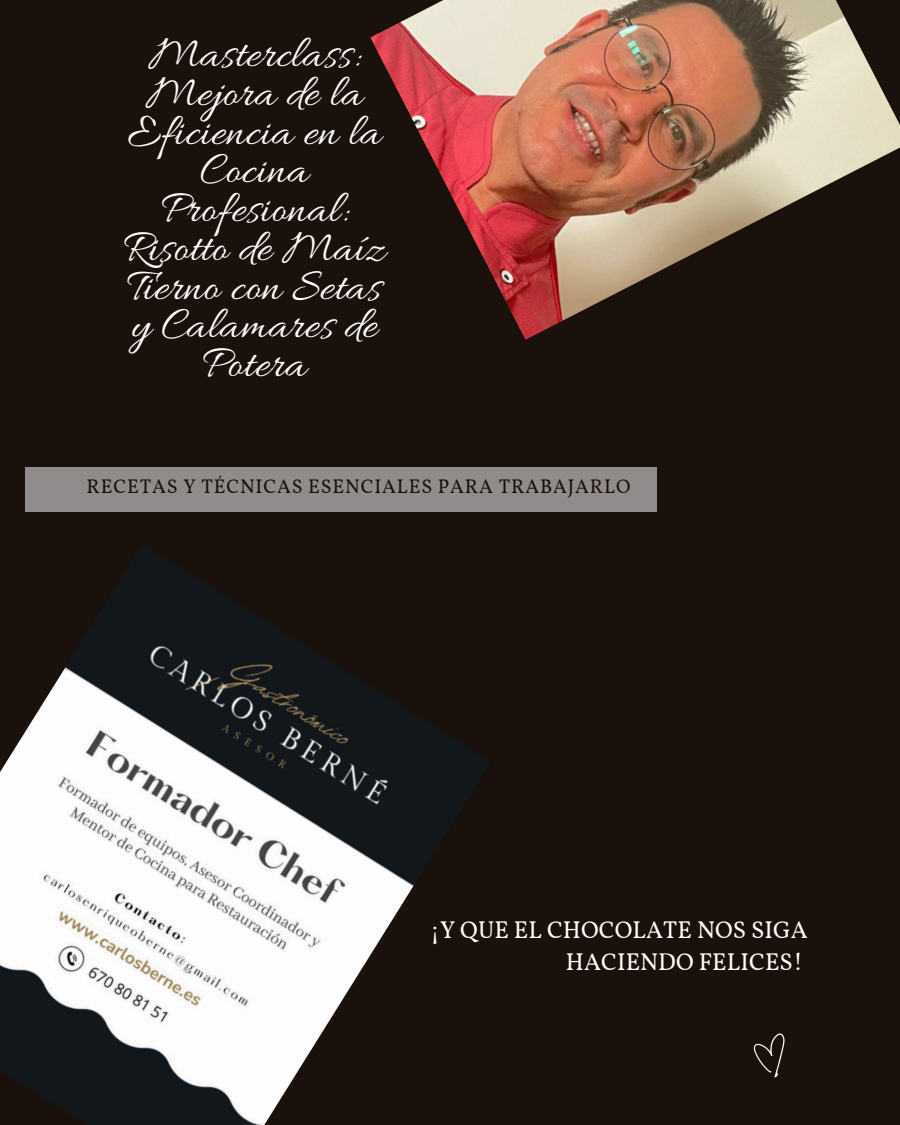
<style>
.page{position:relative;width:900px;height:1125px;background:#1b110c}
.page>*{position:absolute;margin:0;border:0;box-sizing:border-box;transform-origin:0 0}
.t1{font:46.2px/38.8px "Allura";letter-spacing:.01em;color:#fff;text-align:center}
.t2{font:24.1px/32.2px "Vollkorn";letter-spacing:.005em;color:#fff;text-align:right}
.t3{font:19.7px "Vollkorn";letter-spacing:.04em;color:#1b110c}
</style>
<div class="page">
<div style="left:25px;top:467px;width:631px;height:45px;background:#908c8b"></div>
<svg style="left:754px;top:1033px;width:30px;height:44px"></svg>
<img style="left:370px;top:0;width:530px;height:340px">
<img style="left:0;top:544px;width:491px;height:581px">
<p class="t1" style="left:123px;top:37px;width:264px">Masterclass:<br>Mejora de la<br>Eficiencia en la<br>Cocina<br>Profesional:<br>Risotto de Maíz<br>Tierno con Setas y Calamares de<br>Potera</p>
<p class="t3" style="left:87px;top:475px;width:545px">RECETAS Y TÉCNICAS ESENCIALES PARA TRABAJARLO</p>
<h2 class="t2" style="left:430px;top:916px;width:379px">¡Y QUE EL CHOCOLATE NOS SIGA<br>HACIENDO FELICES!</h2>
</div>
